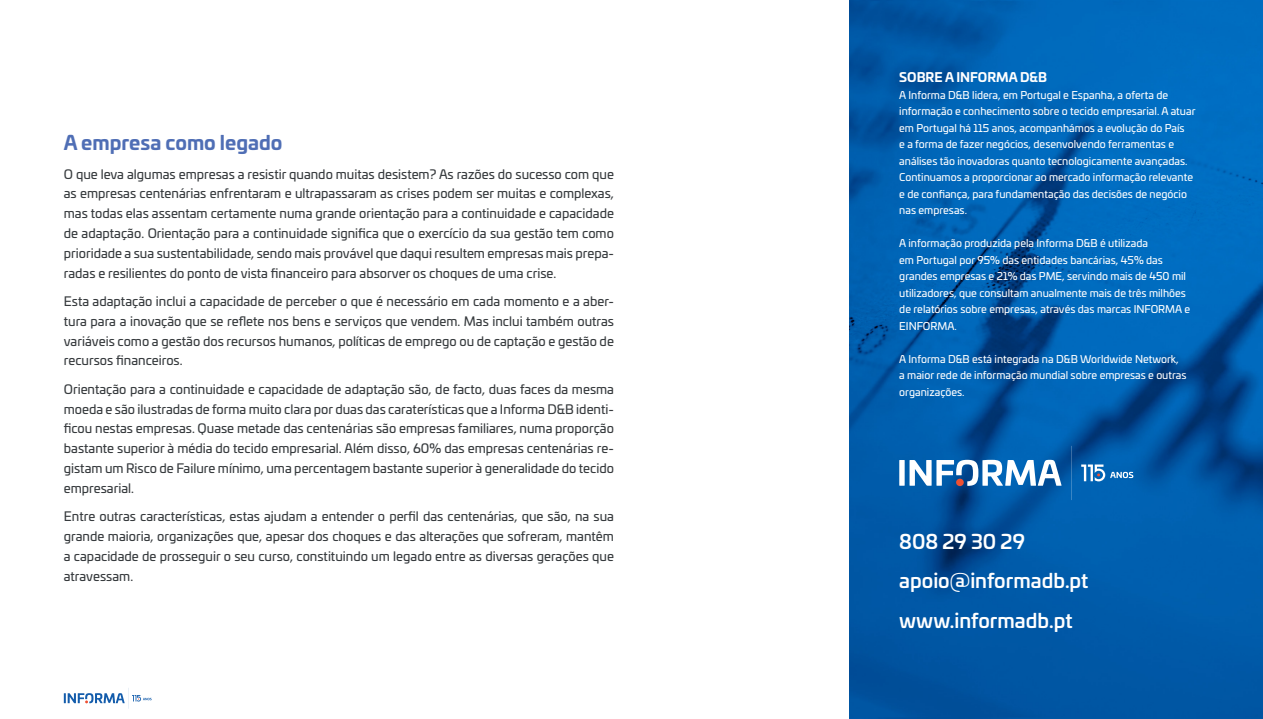
<style>
.page{position:relative;width:1263px;height:719px;background:#fff}
.page>*{position:absolute;margin:0;border:0;box-sizing:border-box;transform-origin:0 0}
.Texto_geral{font:500 19.8px "Univia Pro";color:#fff}
.Título_1_azul{font:700 19.5px "Univia Pro";color:#4f6eb5}
.Texto_geral-2{font:12.75px/19.8px "Univia Pro";color:#373b3e;text-align:justify}
.Texto_geral-3{font:700 12.75px "Univia Pro";color:#fff}
.Texto_geral-4{font:10.5px/16.5px "Univia Pro";color:#fff}
</style>
<div class="page">
<svg style="left:64px;top:688px;width:88px;height:20px"></svg>
<img style="left:850px;top:0;width:413px;height:719px">
<svg style="left:899px;top:446px;width:234px;height:54px;background:#3179b9"></svg>
<div style="left:956px;top:478px;width:8px;height:8px;background:#ef5032;border-radius:50%"></div>
<p class="Título_1_azul" style="left:64px;top:127px;width:220px">A empresa como legado</p>
<p class="Texto_geral-2" style="left:64px;top:163px;width:552px">O que leva algumas empresas a resistir quando muitas desistem? As razões do sucesso com que as empresas centenárias enfrentaram e ultrapassaram as crises podem ser muitas e complexas, mas todas elas assentam certamente numa grande orientação para a continuidade e capacidade de adaptação. Orientação para a continuidade significa que o exercício da sua gestão tem como prioridade a sua sustentabilidade, sendo mais provável que daqui resultem empresas mais prepa&shy;radas e resilientes do ponto de vista financeiro para absorver os choques de uma crise.</p>
<p class="Texto_geral-2" style="left:64px;top:290px;width:552px">Esta adaptação inclui a capacidade de perceber o que é necessário em cada momento e a aber&shy;tura para a inovação que se reflete nos bens e serviços que vendem. Mas inclui também outras variáveis como a gestão dos recursos humanos, políticas de emprego ou de captação e gestão de recursos financeiros.</p>
<p class="Texto_geral-2" style="left:64px;top:378px;width:552px">Orientação para a continuidade e capacidade de adaptação são, de facto, duas faces da mesma moeda e são ilustradas de forma muito clara por duas das caraterísticas que a Informa D&amp;B identi&shy;ficou nestas empresas. Quase metade das centenárias são empresas familiares, numa proporção bastante superior à média do tecido empresarial. Além disso, 60% das empresas centenárias re&shy;gistam um Risco de Failure mínimo, uma percentagem bastante superior à generalidade do tecido empresarial.</p>
<p class="Texto_geral-2" style="left:64px;top:506px;width:552px">Entre outras características, estas ajudam a entender o perfil das centenárias, que são, na sua grande maioria, organizações que, apesar dos choques e das alterações que sofreram, mantêm a capacidade de prosseguir o seu curso, constituindo um legado entre as diversas gerações que atravessam.</p>
<p class="Texto_geral-3" style="left:899px;top:67px;width:149px">SOBRE A INFORMA D&amp;B</p>
<p class="Texto_geral-4" style="left:899px;top:86px;width:298px">A Informa D&amp;B lidera, em Portugal e Espanha, a oferta de informação e conhecimento sobre o tecido empresarial. A atuar em Portugal há 115 anos, acompanhámos a evolução do País<br>e a forma de fazer negócios, desenvolvendo ferramentas e análises tão inovadoras quanto tecnologicamente avançadas.<br>Continuamos a proporcionar ao mercado informação relevante e de confiança, para fundamentação das decisões de negócio nas empresas.</p>
<p class="Texto_geral-4" style="left:899px;top:234px;width:292px">A informação produzida pela Informa D&amp;B é utilizada<br>em Portugal por 95% das entidades bancárias, 45% das grandes empresas e 21% das PME, servindo mais de 450 mil utilizadores, que consultam anualmente mais de três milhões de relatórios sobre empresas, através das marcas INFORMA e EINFORMA.</p>
<p class="Texto_geral-4" style="left:899px;top:350px;width:289px">A Informa D&amp;B está integrada na D&amp;B Worldwide Network, a maior rede de informação mundial sobre empresas e outras organizações.</p>
<p class="Texto_geral" style="left:899px;top:526px;width:127px">808 29 30 29</p>
<p class="Texto_geral" style="left:899px;top:565px;width:191px">apoio@informadb.pt</p>
<p class="Texto_geral" style="left:899px;top:605px;width:175px">www.informadb.pt</p>
</div>
